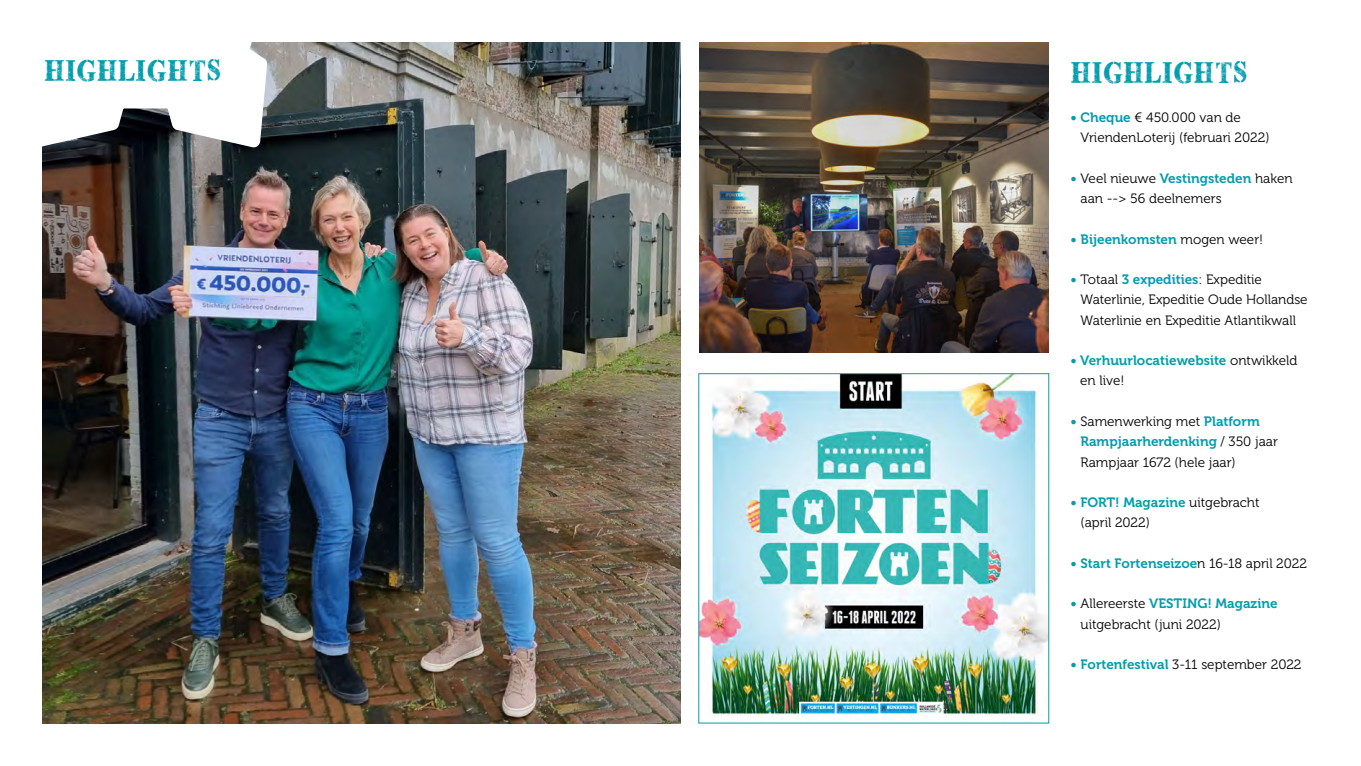
<style>
.page{position:relative;width:1361px;height:766px;background:#fff}
.page>*{position:absolute;margin:0;border:0;box-sizing:border-box;transform-origin:0 0}
.t1{font:29.7px "Top Secret Stamp";letter-spacing:-.01em;color:#009dad}
.t2{font:13.5px/20.2px "Museo 300";color:#000}
.t3{font:13.5px/20.2px "Museo 700";color:#009dad}
.s1{font-family:"Museo 700";color:#009dad}
.s2{font-family:"Museo 300";color:#000}
</style>
<div class="page">
<img style="left:43px;top:43px;width:637px;height:680px">
<img style="left:699px;top:43px;width:349px;height:309px">
<img style="left:698px;top:373px;width:351px;height:350px">
<svg style="left:42px;top:42px;width:297px;height:115px"></svg>
<p class="t1" style="left:44px;top:53px;width:178px">HIGHLIGHTS</p>
<p class="t1" style="left:1070px;top:56px;width:178px">HIGHLIGHTS</p>
<p class="t2" style="left:1080px;top:107px;width:190px;text-indent:-10px"><span class="s1">• Cheque</span> € 450.000 van de<br>VriendenLoterij (februari 2022)</p>
<p class="t2" style="left:1080px;top:168px;width:214px;text-indent:-10px"><span class="s1">•</span> Veel nieuwe <span class="s1">Vestingsteden</span> haken aan --&gt; 56 deelnemers</p>
<p class="t3" style="left:1070px;top:229px;width:194px">• Bijeenkomsten <span class="s2">mogen weer!</span></p>
<p class="t2" style="left:1080px;top:269px;width:229px;text-indent:-10px"><span class="s1">•</span> Totaal <span class="s1">3 expedities</span>: Expeditie<br>Waterlinie, Expeditie Oude Hollandse<br>Waterlinie en Expeditie Atlantikwall</p>
<p class="t3" style="left:1080px;top:350px;width:219px;text-indent:-10px">• Verhuurlocatiewebsite <span class="s2">ontwikkeld en live!</span></p>
<p class="t2" style="left:1080px;top:411px;width:199px;text-indent:-10px"><span class="s1">•</span> Samenwerking met <span class="s1">Platform<br>Rampjaarherdenking</span> / 350 jaar<br>Rampjaar 1672 (hele jaar)</p>
<p class="t2" style="left:1080px;top:492px;width:181px;text-indent:-10px"><span class="s1">• FORT! Magazine</span> uitgebracht (april 2022)</p>
<p class="t3" style="left:1070px;top:553px;width:238px">• Start Fortenseizoe<span class="s2">n 16-18 april 2022</span></p>
<p class="t2" style="left:1080px;top:593px;width:199px;text-indent:-10px"><span class="s1">•</span> Allereerste <span class="s1">VESTING! Magazine </span>uitgebracht (juni 2022)</p>
<p class="t2" style="left:1070px;top:654px;width:232px"><span class="s1">• Fortenfestival</span> 3-11 september 2022</p>
</div>
